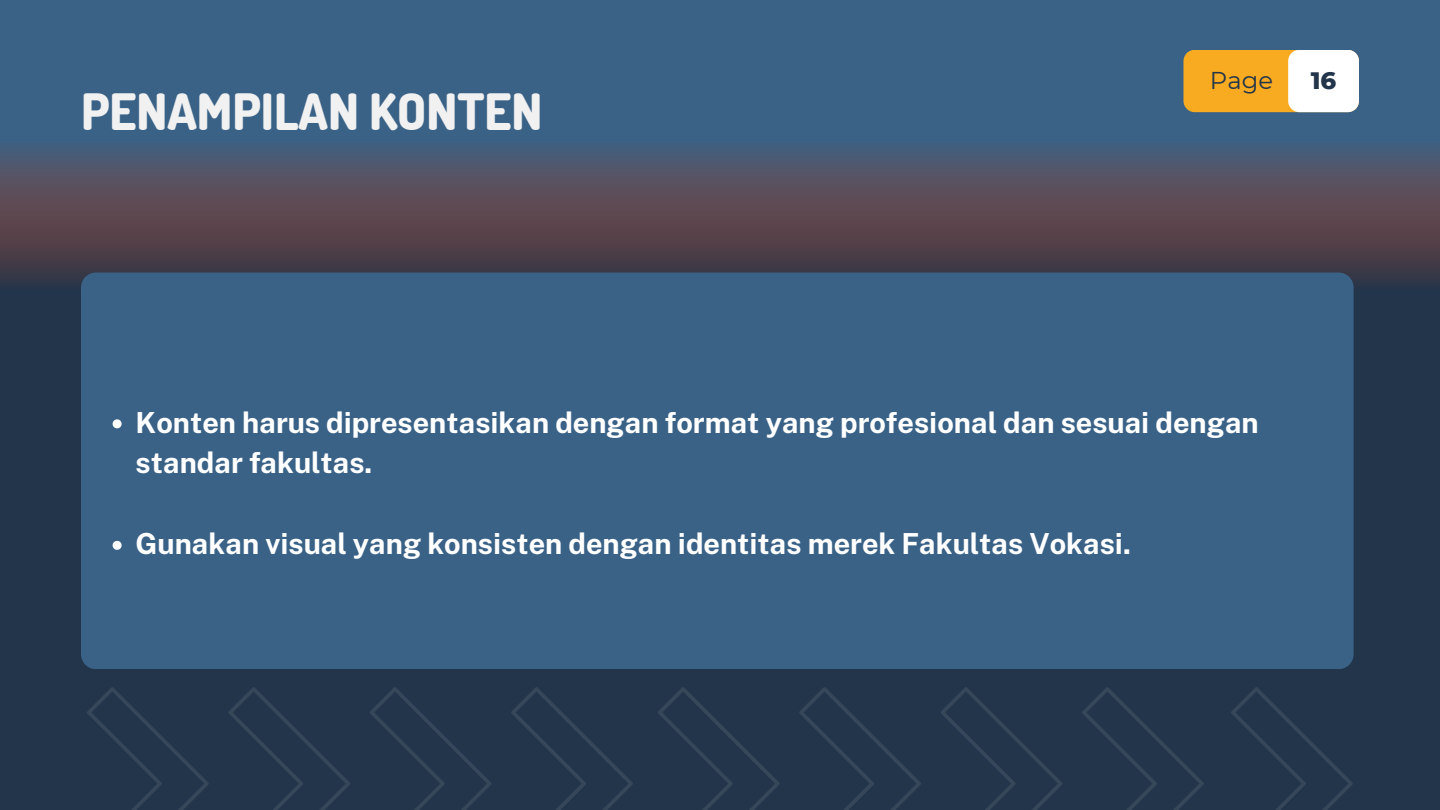
<style>
.page{position:relative;width:1440px;height:810px;background:#22354a}
.page>*{position:absolute;margin:0;border:0;box-sizing:border-box;transform-origin:0 0}
.t1{font:800 50px "Dosis";color:#f1f1f1}
.t2{font:700 29px/40.5px "Public Sans";color:#fff}
.t3{font:24.3px "Montserrat";color:#22354a}
.t4{font:800 24.3px "Montserrat";color:#22354a}
</style>
<div class="page">
<svg style="left:0;top:0;width:1440px;height:289px;background:#45566f"></svg>
<svg style="left:511px;top:687px;width:122px;height:123px"></svg>
<svg style="left:370px;top:687px;width:121px;height:123px"></svg>
<svg style="left:228px;top:687px;width:122px;height:123px"></svg>
<svg style="left:87px;top:687px;width:122px;height:123px"></svg>
<svg style="left:1082px;top:687px;width:122px;height:123px"></svg>
<svg style="left:941px;top:687px;width:121px;height:123px"></svg>
<svg style="left:799px;top:687px;width:122px;height:123px"></svg>
<svg style="left:658px;top:687px;width:121px;height:123px"></svg>
<svg style="left:1231px;top:687px;width:122px;height:123px"></svg>
<svg style="left:1183px;top:50px;width:176px;height:62px;background:#f8ca78"></svg>
<div style="left:81px;top:273px;width:1272px;height:396px;background:#3a6287"></div>
<svg style="left:113px;top:419px;width:9px;height:9px"></svg>
<svg style="left:113px;top:541px;width:9px;height:9px"></svg>
<h1 class="t1" style="left:81px;top:79px;width:463px">PENAMPILAN KONTEN</h1>
<p class="t3" style="left:1210px;top:65px;width:65px">Page</p>
<p class="t4" style="left:1311px;top:65px;width:27px">16</p>
<p class="t2" style="left:136px;top:402px;width:1125px">Konten harus dipresentasikan dengan format yang profesional dan sesuai dengan standar fakultas.</p>
<p class="t2" style="left:136px;top:524px;width:997px">Gunakan visual yang konsisten dengan identitas merek Fakultas Vokasi.</p>
</div>
